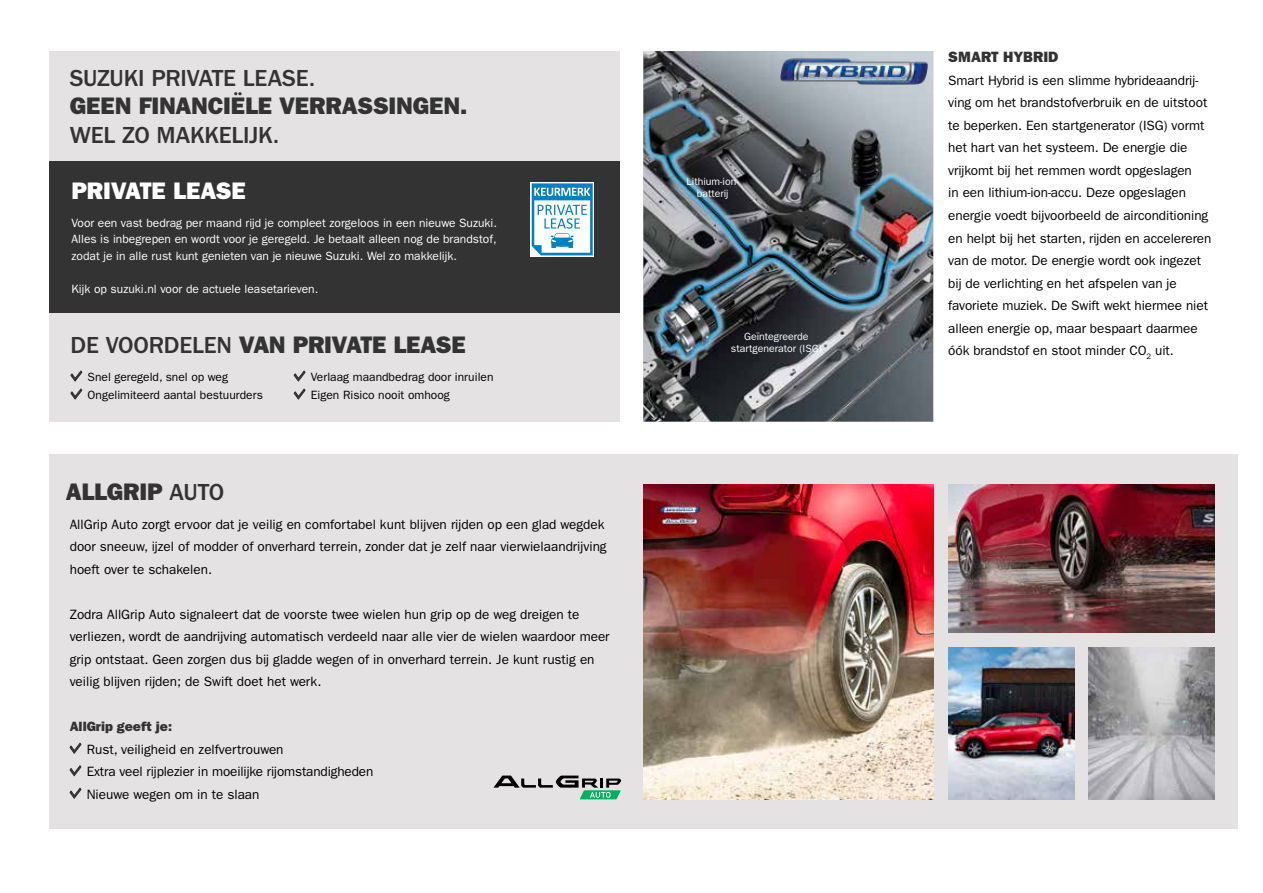
<style>
.page{position:relative;width:1263px;height:893px;background:#fff}
.page>*{position:absolute;margin:0;border:0;box-sizing:border-box;transform-origin:0 0}
.t1{font:24px "ITC Franklin Gothic Std Hvy";letter-spacing:-.005em;color:#343333}
.t2{font:500 24px "ITC Franklin Gothic Std";letter-spacing:-.01em;color:#343333}
.t3{font:24px "ITC Franklin Gothic Std Hvy";letter-spacing:-.01em;color:#fff}
.t4{font:15px "ITC Franklin Gothic Std Hvy";color:#343333}
.t5{font:13.5px/22.5px "ITC Franklin Gothic Std";letter-spacing:-.005em;color:#000}
.t6{font:13.5px "ITC Franklin Gothic Std Hvy";color:#343333}
.t7{font:12px/16.5px "ITC Franklin Gothic Std";color:#fff;text-align:justify}
.t8{font:12px/18px "ITC Franklin Gothic Std";color:#000}
.t9{font:10.5px/12px "ITC Franklin Gothic Std";color:#fff;text-align:center}
.s1{font-family:"ITC Franklin Gothic Std";font-weight:500}
</style>
<div class="page">
<div style="left:49px;top:455px;width:1188px;height:374px;background:#e4e2e2"></div>
<div style="left:49px;top:51px;width:571px;height:111px;background:#e4e2e2"></div>
<img style="left:1088px;top:647px;width:126px;height:152px">
<img style="left:948px;top:647px;width:126px;height:152px">
<img style="left:948px;top:484px;width:266px;height:148px">
<img style="left:643px;top:484px;width:290px;height:316px">
<svg style="left:69px;top:742px;width:13px;height:12px"></svg>
<svg style="left:69px;top:765px;width:13px;height:12px"></svg>
<svg style="left:69px;top:787px;width:13px;height:12px"></svg>
<svg style="left:493px;top:776px;width:128px;height:23px"></svg>
<img style="left:643px;top:51px;width:290px;height:371px">
<img style="left:780px;top:58px;width:147px;height:27px">
<div style="left:49px;top:313px;width:571px;height:109px;background:#e4e2e2"></div>
<div style="left:49px;top:162px;width:571px;height:151px;background:#343333"></div>
<svg style="left:530px;top:182px;width:64px;height:75px"></svg>
<svg style="left:532px;top:183px;width:61px;height:72px;background:#9bcde6"></svg>
<svg style="left:70px;top:370px;width:13px;height:30px"></svg>
<svg style="left:293px;top:370px;width:13px;height:30px"></svg>
<h1 class="t2" style="left:70px;top:64px;width:247px">SUZUKI PRIVATE LEASE.</h1>
<h1 class="t1" style="left:70px;top:92px;width:399px">GEEN FINANCIËLE VERRASSINGEN.</h1>
<h1 class="t2" style="left:70px;top:121px;width:211px">WEL ZO MAKKELIJK.</h1>
<h1 class="t3" style="left:72px;top:176px;width:176px">PRIVATE LEASE</h1>
<p class="t7" style="left:72px;top:214px;width:427px">Voor een vast bedrag per maand rijd je compleet zorgeloos in een nieuwe Suzuki.<br>Alles is inbegrepen en wordt voor je geregeld. Je betaalt alleen nog de brandstof, zodat je in alle rust kunt genieten van je nieuwe Suzuki. Wel zo makkelijk.</p>
<p class="t7" style="left:72px;top:280px;width:248px">Kijk op suzuki.nl voor de actuele leasetarieven.</p>
<h1 class="t1" style="left:71px;top:331px;width:397px"><span class="s1">DE VOORDELEN</span> VAN PRIVATE LEASE</h1>
<p class="t8" style="left:88px;top:368px;width:177px">Snel geregeld, snel op weg<br>Ongelimiteerd aantal bestuurders</p>
<p class="t8" style="left:311px;top:368px;width:184px">Verlaag maandbedrag door inruilen<br>Eigen Risico nooit omhoog</p>
<h1 class="t1" style="left:66px;top:478px;width:160px">ALLGRIP <span class="s1">AUTO</span></h1>
<p class="t5" style="left:70px;top:513px;width:538px">AllGrip Auto zorgt ervoor dat je veilig en comfortabel kunt blijven rijden op een glad wegdek door sneeuw, ijzel of modder of onverhard terrein, zonder dat je zelf naar vierwielaandrijving hoeft over te schakelen.</p>
<p class="t5" style="left:70px;top:603px;width:541px">Zodra AllGrip Auto signaleert dat de voorste twee wielen hun grip op de weg dreigen te verliezen, wordt de aandrijving automatisch verdeeld naar alle vier de wielen waardoor meer grip ontstaat. Geen zorgen dus bij gladde wegen of in onverhard terrein. Je kunt rustig en veilig blijven rijden; de Swift doet het werk.</p>
<p class="t6" style="left:70px;top:718px;width:104px">AllGrip geeft je:</p>
<p class="t5" style="left:87px;top:738px;width:288px">Rust, veiligheid en zelfvertrouwen<br>Extra veel rijplezier in moeilijke rijomstandigheden<br>Nieuwe wegen om in te slaan</p>
<p class="t9" style="left:687px;top:175px;width:54px">Lithium-ion&shy;batterij</p>
<p class="t9" style="left:731px;top:330px;width:93px">Geïntegreerde startgenerator (ISG)</p>
<p class="t4" style="left:948px;top:48px;width:112px">SMART HYBRID</p>
<p class="t5" style="left:948px;top:69px;width:265px">Smart Hybrid is een slimme hybrideaandrij&shy;ving om het brandstofverbruik en de uitstoot te beperken. Een startgenerator (ISG) vormt het hart van het systeem. De energie die vrijkomt bij het remmen wordt opgeslagen<br>in een lithium-ion-accu. Deze opgeslagen energie voedt bijvoorbeeld de airconditioning en helpt bij het starten, rijden en accelereren van de motor. De energie wordt ook ingezet bij de verlichting en het afspelen van je favoriete muziek. De Swift wekt hiermee niet alleen energie op, maar bespaart daarmee óók brandstof en stoot minder CO<sub>2</sub> uit.</p>
</div>
